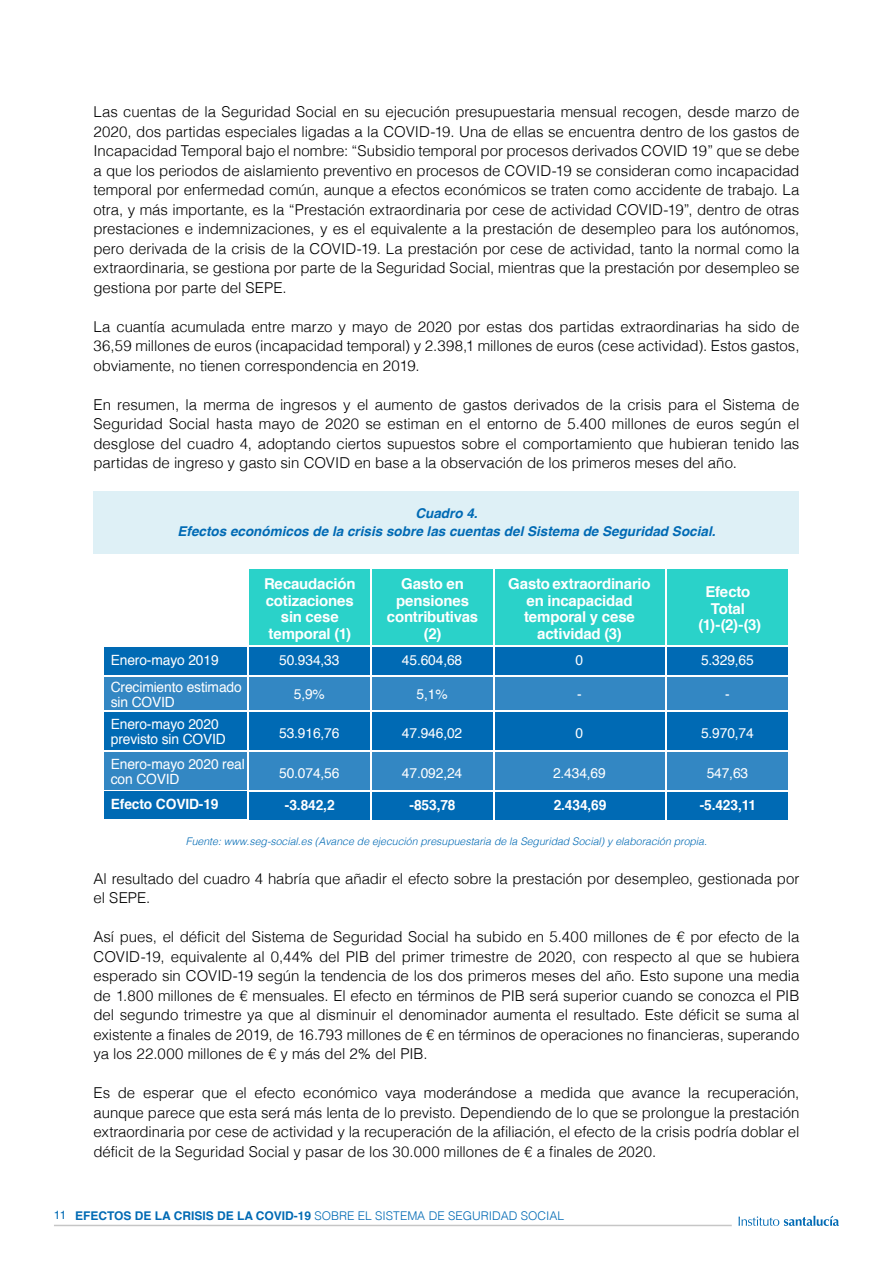
<style>
.page{position:relative;width:893px;height:1263px;background:#fff}
.page>*{position:absolute;margin:0;border:0;box-sizing:border-box;transform-origin:0 0}
.t1{font:300 15px/19.5px "Helvetica";letter-spacing:-.005em;color:#000;text-align:justify}
.t2{font:700 15px/16.5px "Helvetica";letter-spacing:-.01em;color:#fff;text-align:center}
.t3{font:14.1px/15px "Helvetica";letter-spacing:-.01em;color:#fff}
.t4{font:700 14.1px "Helvetica";letter-spacing:-.01em;color:#fff}
.t5{font:italic 700 13.5px/18px "Helvetica";color:#006ab4;text-align:center}
.t6{font:300 12px "Helvetica";color:#006ab4}
.t7{font:italic 300 10.5px "Helvetica";color:#006ab4}
.s1{font-weight:400}
.s2{font-weight:700}
</style>
<div class="page">
<hr style="left:54px;top:1225px;width:678px;height:1px;background:#c6c6c6">
<svg style="left:739px;top:1216px;width:100px;height:10px"></svg>
<div style="left:94px;top:491px;width:705px;height:62px;background:#def0f6"></div>
<div style="left:249px;top:569px;width:121px;height:76px;background:#2ad2c9"></div>
<div style="left:372px;top:569px;width:120px;height:76px;background:#2ad2c9"></div>
<div style="left:495px;top:569px;width:169px;height:76px;background:#2ad2c9"></div>
<div style="left:249px;top:647px;width:121px;height:28px;background:#006ab4"></div>
<div style="left:104px;top:647px;width:143px;height:28px;background:#006ab4"></div>
<div style="left:372px;top:647px;width:120px;height:28px;background:#006ab4"></div>
<div style="left:495px;top:647px;width:169px;height:28px;background:#006ab4"></div>
<div style="left:667px;top:647px;width:121px;height:28px;background:#006ab4"></div>
<div style="left:249px;top:677px;width:121px;height:33px;background:#3387c3"></div>
<div style="left:104px;top:677px;width:143px;height:33px;background:#3387c3"></div>
<div style="left:372px;top:677px;width:120px;height:33px;background:#3387c3"></div>
<div style="left:495px;top:677px;width:169px;height:33px;background:#3387c3"></div>
<div style="left:667px;top:677px;width:121px;height:33px;background:#3387c3"></div>
<div style="left:249px;top:712px;width:121px;height:38px;background:#006ab4"></div>
<div style="left:104px;top:712px;width:143px;height:38px;background:#006ab4"></div>
<div style="left:372px;top:712px;width:120px;height:38px;background:#006ab4"></div>
<div style="left:495px;top:712px;width:169px;height:38px;background:#006ab4"></div>
<div style="left:667px;top:712px;width:121px;height:38px;background:#006ab4"></div>
<div style="left:249px;top:752px;width:121px;height:37px;background:#3387c3"></div>
<div style="left:104px;top:752px;width:143px;height:37px;background:#3387c3"></div>
<div style="left:372px;top:752px;width:120px;height:37px;background:#3387c3"></div>
<div style="left:495px;top:752px;width:169px;height:37px;background:#3387c3"></div>
<div style="left:667px;top:752px;width:121px;height:37px;background:#3387c3"></div>
<div style="left:667px;top:569px;width:121px;height:76px;background:#2ad2c9"></div>
<div style="left:104px;top:791px;width:143px;height:28px;background:#006ab4"></div>
<div style="left:249px;top:792px;width:121px;height:27px;background:#006ab4"></div>
<div style="left:372px;top:792px;width:120px;height:27px;background:#006ab4"></div>
<div style="left:495px;top:792px;width:169px;height:27px;background:#006ab4"></div>
<div style="left:667px;top:792px;width:121px;height:27px;background:#006ab4"></div>
<p class="t1" style="left:94px;top:101px;width:707px">Las cuentas de la Seguridad Social en su ejecución presupuestaria mensual recogen, desde marzo de 2020, dos partidas especiales ligadas a la COVID-19. Una de ellas se encuentra dentro de los gastos de Incapacidad Temporal bajo el nombre: “Subsidio temporal por procesos derivados COVID 19” que se debe a que los periodos de aislamiento preventivo en procesos de COVID-19 se consideran como incapacidad temporal por enfermedad común, aunque a efectos económicos se traten como accidente de trabajo. La otra, y más importante, es la “Prestación extraordinaria por cese de actividad COVID-19”, dentro de otras prestaciones e indemnizaciones, y es el equivalente a la prestación de desempleo para los autónomos, pero derivada de la crisis de la COVID-19. La prestación por cese de actividad, tanto la normal como la extraordinaria, se gestiona por parte de la Seguridad Social, mientras que la prestación por desempleo se gestiona por parte del SEPE.</p>
<p class="t1" style="left:94px;top:315px;width:707px">La cuantía acumulada entre marzo y mayo de 2020 por estas dos partidas extraordinarias ha sido de 36,59 millones de euros (incapacidad temporal) y 2.398,1 millones de euros (cese actividad). Estos gastos, obviamente, no tienen correspondencia en 2019.</p>
<p class="t1" style="left:94px;top:393px;width:707px">En resumen, la merma de ingresos y el aumento de gastos derivados de la crisis para el Sistema de Seguridad Social hasta mayo de 2020 se estiman en el entorno de 5.400 millones de euros según el desglose del cuadro 4, adoptando ciertos supuestos sobre el comportamiento que hubieran tenido las partidas de ingreso y gasto sin COVID en base a la observación de los primeros meses del año.</p>
<p class="t5" style="left:177px;top:504px;width:539px">Cuadro 4.<br>Efectos económicos de la crisis sobre las cuentas del Sistema de Seguridad Social.</p>
<p class="t2" style="left:264px;top:576px;width:93px">Recaudación cotizaciones sin cese temporal (1)</p>
<p class="t2" style="left:387px;top:576px;width:93px">Gasto en pensiones contributivas (2)</p>
<p class="t2" style="left:508px;top:576px;width:144px">Gasto extraordinario en incapacidad temporal y cese actividad (3)</p>
<p class="t2" style="left:698px;top:584px;width:64px">Efecto<br>Total (1)-(2)-(3)</p>
<p class="t3" style="left:111px;top:653px;width:109px">Enero-mayo 2019</p>
<p class="t3" style="left:279px;top:653px;width:62px">50.934,33</p>
<p class="t3" style="left:402px;top:653px;width:62px">45.604,68</p>
<p class="t3" style="left:576px;top:653px;width:9px">0</p>
<p class="t3" style="left:701px;top:653px;width:54px">5.329,65</p>
<p class="t3" style="left:294px;top:687px;width:33px">5,9%</p>
<p class="t3" style="left:111px;top:679px;width:132px">Crecimiento estimado sin COVID</p>
<p class="t3" style="left:417px;top:687px;width:33px">5,1%</p>
<p class="t3" style="left:577px;top:687px;width:6px">-</p>
<p class="t3" style="left:725px;top:687px;width:6px">-</p>
<p class="t3" style="left:279px;top:726px;width:62px">53.916,76</p>
<p class="t3" style="left:111px;top:717px;width:117px">Enero-mayo 2020 previsto sin COVID</p>
<p class="t3" style="left:402px;top:726px;width:62px">47.946,02</p>
<p class="t3" style="left:576px;top:726px;width:9px">0</p>
<p class="t3" style="left:701px;top:726px;width:54px">5.970,74</p>
<p class="t3" style="left:279px;top:766px;width:62px">50.074,56</p>
<p class="t3" style="left:111px;top:756px;width:136px">Enero-mayo 2020 real con COVID</p>
<p class="t3" style="left:402px;top:766px;width:62px">47.092,24</p>
<p class="t3" style="left:553px;top:766px;width:54px">2.434,69</p>
<p class="t3" style="left:707px;top:766px;width:43px">547,63</p>
<p class="t4" style="left:111px;top:793px;width:109px">Efecto COVID-19</p>
<p class="t4" style="left:285px;top:793px;width:51px">-3.842,2</p>
<p class="t4" style="left:410px;top:793px;width:48px">-853,78</p>
<p class="t4" style="left:554px;top:793px;width:54px">2.434,69</p>
<p class="t4" style="left:700px;top:793px;width:58px">-5.423,11</p>
<p class="t7" style="left:186px;top:832px;width:523px">Fuente: www.seg-social.es (Avance de ejecución presupuestaria de la Seguridad Social) y elaboración propia.</p>
<p class="t1" style="left:94px;top:867px;width:707px">Al resultado del cuadro 4 habría que añadir el efecto sobre la prestación por desempleo, gestionada por el SEPE.</p>
<p class="t1" style="left:94px;top:926px;width:707px">Así pues, el déficit del Sistema de Seguridad Social ha subido en 5.400 millones de € por efecto de la COVID-19, equivalente al 0,44% del PIB del primer trimestre de 2020, con respecto al que se hubiera esperado sin COVID-19 según la tendencia de los dos primeros meses del año. Esto supone una media de 1.800 millones de € mensuales. El efecto en términos de PIB será superior cuando se conozca el PIB del segundo trimestre ya que al disminuir el denominador aumenta el resultado. Este déficit se suma al existente a finales de 2019, de 16.793 millones de € en términos de operaciones no financieras, superando ya los 22.000 millones de € y más del 2% del PIB.</p>
<p class="t1" style="left:94px;top:1082px;width:707px">Es de esperar que el efecto económico vaya moderándose a medida que avance la recuperación, aunque parece que esta será más lenta de lo previsto. Dependiendo de lo que se prolongue la prestación extraordinaria por cese de actividad y la recuperación de la afiliación, el efecto de la crisis podría doblar el déficit de la Seguridad Social y pasar de los 30.000 millones de € a finales de 2020.</p>
<p class="t6" style="left:54px;top:1205px;width:512px"><span class="s1">11</span> <span class="s2">EFECTOS DE LA CRISIS DE LA COVID-19</span> SOBRE EL SISTEMA DE SEGURIDAD SOCIAL</p>
</div>
